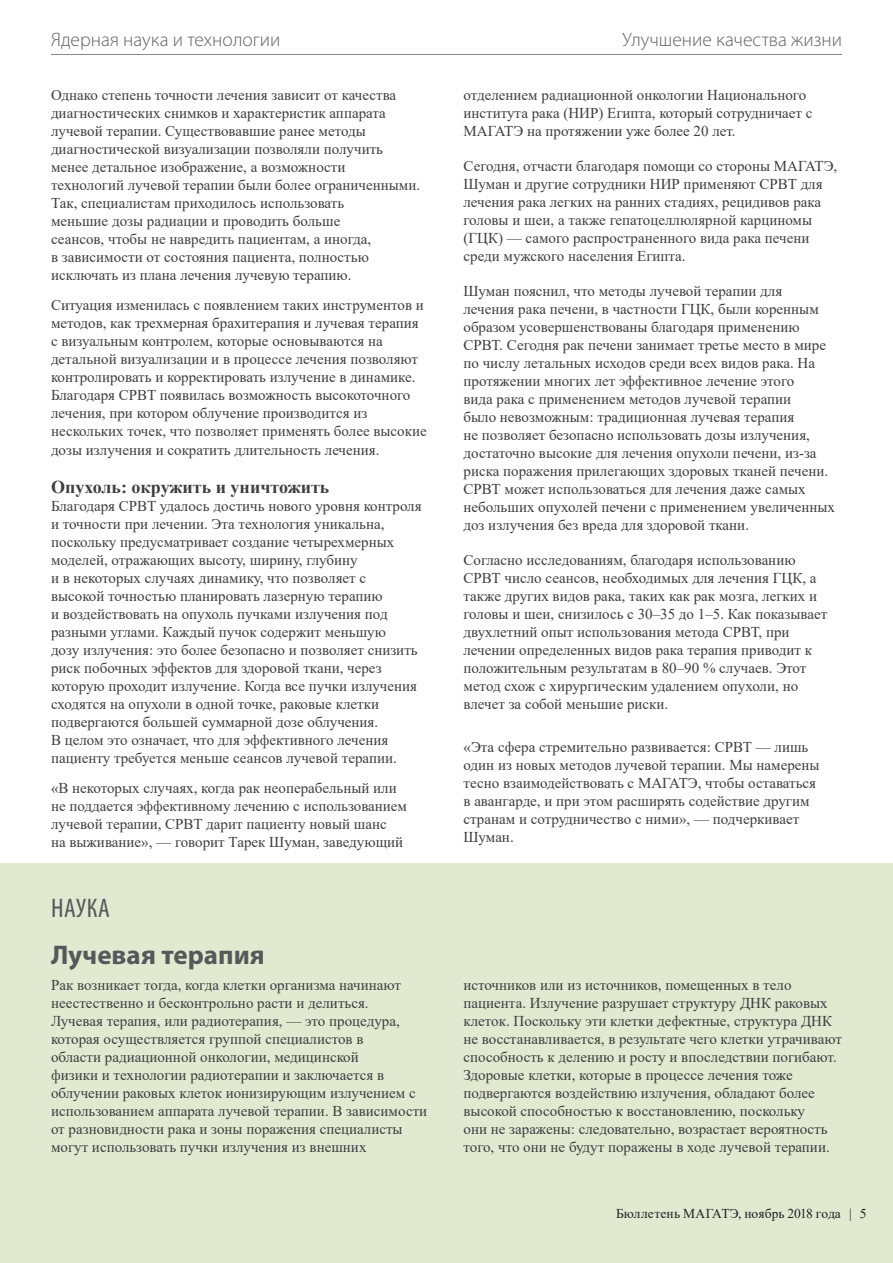
<style>
.page{position:relative;width:893px;height:1263px;background:#fff}
.page>*{position:absolute;margin:0;border:0;box-sizing:border-box;transform-origin:0 0}
.t1{font:700 27px "Myriad Pro";color:#57585a}
.t2{font:condensed 27px "Myriad Pro";letter-spacing:.02em;color:#57585a}
.t3{font:300 19.5px "Myriad Pro";color:#636366}
.t4{font:700 18px "Times New Roman";color:#3e3e3f}
.t5{font:15px/18px "Times New Roman";color:#3e3e3f}
.t6{font:13.5px "Times New Roman";letter-spacing:.005em;color:#231f20}
</style>
<div class="page">
<div style="left:0;top:863px;width:893px;height:400px;background:#e1e9d1"></div>
<hr style="left:51px;top:54px;width:791px;height:1px;background:#87898c">
<h2 class="t3" style="left:51px;top:28px;width:231px">Ядерная наука и технологии</h2>
<h2 class="t3" style="left:623px;top:28px;width:221px">Улучшение качества жизни</h2>
<p class="t5" style="left:51px;top:85px;width:371px">Однако степень точности лечения зависит от качества диагностических снимков и характеристик аппарата лучевой терапии. Существовавшие ранее методы диагностической визуализации позволяли получить менее детальное изображение, а возможности технологий лучевой терапии были более ограниченными.<br>Так, специалистам приходилось использовать<br>меньшие дозы радиации и проводить больше<br>сеансов, чтобы не навредить пациентам, а иногда,<br>в зависимости от состояния пациента, полностью исключать из плана лечения лучевую терапию.</p>
<p class="t5" style="left:51px;top:296px;width:377px">Ситуация изменилась с появлением таких инструментов и методов, как трехмерная брахитерапия и лучевая терапия с визуальным контролем, которые основываются на детальной визуализации и в процессе лечения позволяют контролировать и корректировать излучение в динамике.<br>Благодаря СРВТ появилась возможность высокоточного лечения, при котором облучение производится из нескольких точек, что позволяет применять более высокие дозы излучения и сократить длительность лечения.</p>
<p class="t4" style="left:51px;top:473px;width:280px">Опухоль: окружить и уничтожить</p>
<p class="t5" style="left:51px;top:496px;width:372px">Благодаря СРВТ удалось достичь нового уровня контроля и точности при лечении. Эта технология уникальна, поскольку предусматривает создание четырехмерных моделей, отражающих высоту, ширину, глубину<br>и в некоторых случаях динамику, что позволяет с высокой точностью планировать лазерную терапию<br>и воздействовать на опухоль пучками излучения под разными углами. Каждый пучок содержит меньшую<br>дозу излучения: это более безопасно и позволяет снизить риск побочных эффектов для здоровой ткани, через которую проходит излучение. Когда все пучки излучения сходятся на опухоли в одной точке, раковые клетки подвергаются большей суммарной дозе облучения.<br>В целом это означает, что для эффективного лечения пациенту требуется меньше сеансов лучевой терапии.</p>
<p class="t5" style="left:51px;top:779px;width:358px">«В некоторых случаях, когда рак неоперабельный или не поддается эффективному лечению с использованием лучевой терапии, СРВТ дарит пациенту новый шанс<br>на выживание», — говорит Тарек Шуман, заведующий</p>
<h1 class="t2" style="left:51px;top:891px;width:60px">НАУКА</h1>
<h1 class="t1" style="left:51px;top:937px;width:215px">Лучевая терапия</h1>
<p class="t5" style="left:51px;top:976px;width:378px">Рак возникает тогда, когда клетки организма начинают неестественно и бесконтрольно расти и делиться.<br>Лучевая терапия, или радиотерапия, — это процедура, которая осуществляется группой специалистов в<br>области радиационной онкологии, медицинской<br>физики и технологии радиотерапии и заключается в облучении раковых клеток ионизирующим излучением с использованием аппарата лучевой терапии. В зависимости от разновидности рака и зоны поражения специалисты могут использовать пучки излучения из внешних</p>
<p class="t5" style="left:463px;top:85px;width:351px">отделением радиационной онкологии Национального института рака (НИР) Египта, который сотрудничает с<br>МАГАТЭ на протяжении уже более 20 лет.</p>
<p class="t5" style="left:463px;top:156px;width:375px">Сегодня, отчасти благодаря помощи со стороны МАГАТЭ, Шуман и другие сотрудники НИР применяют СРВТ для лечения рака легких на ранних стадиях, рецидивов рака головы и шеи, а также гепатоцеллюлярной карциномы (ГЦК) — самого распространенного вида рака печени среди мужского населения Египта.</p>
<p class="t5" style="left:463px;top:281px;width:373px">Шуман пояснил, что методы лучевой терапии для лечения рака печени, в частности ГЦК, были коренным образом усовершенствованы благодаря применению СРВТ. Сегодня рак печени занимает третье место в мире по числу летальных исходов среди всех видов рака. На протяжении многих лет эффективное лечение этого<br>вида рака с применением методов лучевой терапии<br>было невозможным: традиционная лучевая терапия<br>не позволяет безопасно использовать дозы излучения, достаточно высокие для лечения опухоли печени, из-за риска поражения прилегающих здоровых тканей печени.<br>СРВТ может использоваться для лечения даже самых небольших опухолей печени с применением увеличенных доз излучения без вреда для здоровой ткани.</p>
<p class="t5" style="left:463px;top:550px;width:365px">Согласно исследованиям, благодаря использованию СРВТ число сеансов, необходимых для лечения ГЦК, а также других видов рака, таких как рак мозга, легких и головы и шеи, снизилось с 30–35 до 1–5. Как показывает двухлетний опыт использования метода СРВТ, при лечении определенных видов рака терапия приводит к положительным результатам в 80–90 % случаев. Этот метод схож с хирургическим удалением опухоли, но влечет за собой меньшие риски.</p>
<p class="t5" style="left:463px;top:738px;width:358px">«Эта сфера стремительно развивается: СРВТ — лишь один из новых методов лучевой терапии. Мы намерены тесно взаимодействовать с МАГАТЭ, чтобы оставаться в авангарде, и при этом расширять содействие другим странам и сотрудничество с ними», — подчеркивает Шуман.</p>
<p class="t5" style="left:463px;top:975px;width:380px">источников или из источников, помещенных в тело пациента. Излучение разрушает структуру ДНК раковых клеток. Поскольку эти клетки дефектные, структура ДНК не восстанавливается, в результате чего клетки утрачивают способность к делению и росту и впоследствии погибают.<br>Здоровые клетки, которые в процессе лечения тоже подвергаются воздействию излучения, обладают более высокой способностью к восстановлению, поскольку<br>они не заражены: следовательно, возрастает вероятность того, что они не будут поражены в ходе лучевой терапии.</p>
<p class="t6" style="left:616px;top:1204px;width:252px">Бюллетень МАГАТЭ, ноябрь 2018 года | 5</p>
</div>
